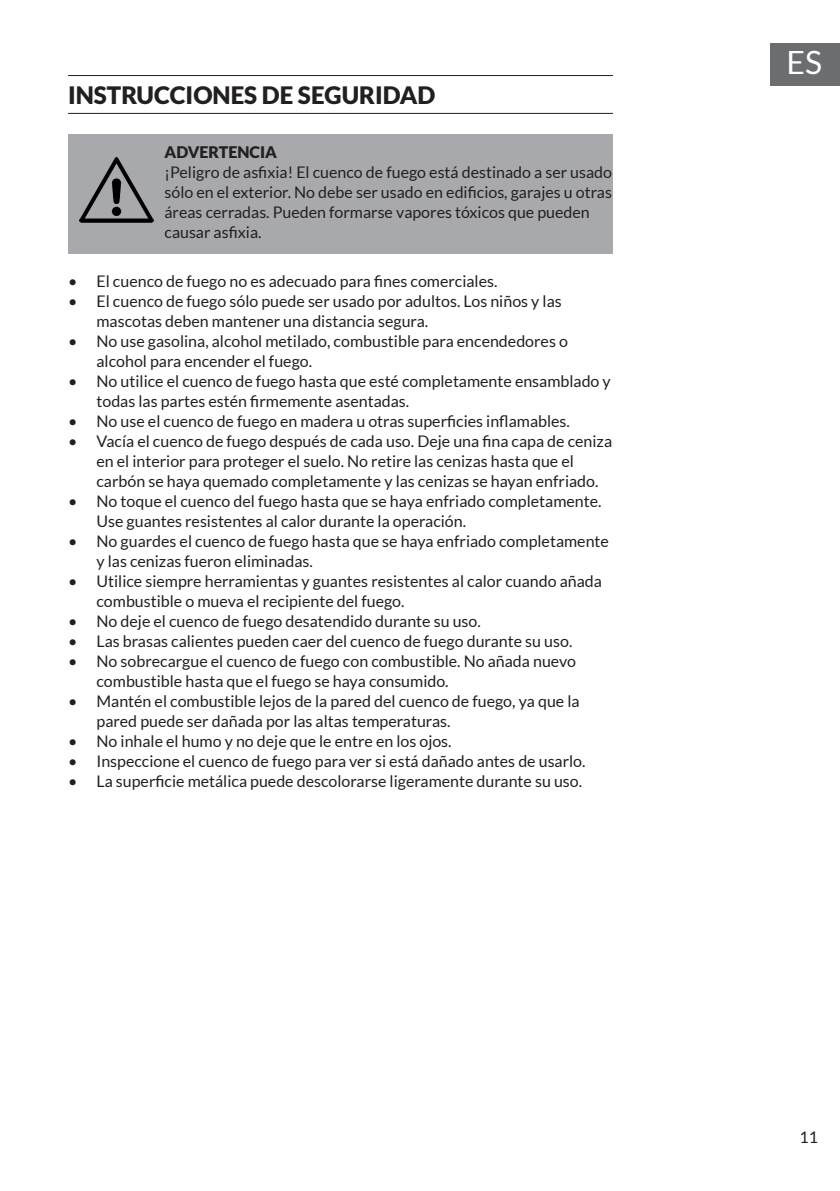
<style>
.page{position:relative;width:840px;height:1191px;background:#fff}
.page>*{position:absolute;margin:0;border:0;box-sizing:border-box;transform-origin:0 0}
.t1{font:32px "Lato";color:#fff}
.t2{font:900 24px "Lato";color:#231f20}
.t3{font:16px/20px "Lato";color:#231f20}
.t4{font:900 16px "Lato";color:#231f20}
</style>
<div class="page">
<div style="left:770px;top:43px;width:69px;height:42px;background:#6c6d70"></div>
<hr style="left:68px;top:75px;width:544px;height:1px;background:#231f20">
<hr style="left:68px;top:113px;width:544px;height:1px;background:#231f20">
<div style="left:68px;top:134px;width:544px;height:119px;background:#a8a9ad"></div>
<img style="left:79px;top:158px;width:74px;height:64px">
<h2 class="t2" style="left:68px;top:82px;width:368px">INSTRUCCIONES DE SEGURIDAD</h2>
<p class="t4" style="left:164px;top:143px;width:114px">ADVERTENCIA</p>
<p class="t3" style="left:164px;top:162px;width:449px">¡Peligro de asfixia! El cuenco de fuego está destinado a ser usado sólo en el exterior. No debe ser usado en edificios, garajes u otras áreas cerradas. Pueden formarse vapores tóxicos que pueden causar asfixia.</p>
<p class="t3" style="left:68px;top:271px;width:430px">• El cuenco de fuego no es adecuado para fines comerciales.</p>
<p class="t3" style="left:96px;top:291px;width:466px;text-indent:-28px">• El cuenco de fuego sólo puede ser usado por adultos. Los niños y las mascotas deben mantener una distancia segura.</p>
<p class="t3" style="left:96px;top:331px;width:472px;text-indent:-28px">• No use gasolina, alcohol metilado, combustible para encendedores o alcohol para encender el fuego.</p>
<p class="t3" style="left:96px;top:371px;width:515px;text-indent:-28px">• No utilice el cuenco de fuego hasta que esté completamente ensamblado y todas las partes estén firmemente asentadas.</p>
<p class="t3" style="left:68px;top:411px;width:503px">• No use el cuenco de fuego en madera u otras superficies inflamables.</p>
<p class="t3" style="left:96px;top:431px;width:517px;text-indent:-28px">• Vacía el cuenco de fuego después de cada uso. Deje una fina capa de ceniza en el interior para proteger el suelo. No retire las cenizas hasta que el carbón se haya quemado completamente y las cenizas se hayan enfriado.</p>
<p class="t3" style="left:96px;top:491px;width:506px;text-indent:-28px">• No toque el cuenco del fuego hasta que se haya enfriado completamente.<br>Use guantes resistentes al calor durante la operación.</p>
<p class="t3" style="left:96px;top:531px;width:513px;text-indent:-28px">• No guardes el cuenco de fuego hasta que se haya enfriado completamente y las cenizas fueron eliminadas.</p>
<p class="t3" style="left:96px;top:571px;width:506px;text-indent:-28px">• Utilice siempre herramientas y guantes resistentes al calor cuando añada combustible o mueva el recipiente del fuego.</p>
<p class="t3" style="left:68px;top:611px;width:414px">• No deje el cuenco de fuego desatendido durante su uso.</p>
<p class="t3" style="left:68px;top:631px;width:505px">• Las brasas calientes pueden caer del cuenco de fuego durante su uso.</p>
<p class="t3" style="left:96px;top:651px;width:480px;text-indent:-28px">• No sobrecargue el cuenco de fuego con combustible. No añada nuevo combustible hasta que el fuego se haya consumido.</p>
<p class="t3" style="left:96px;top:691px;width:484px;text-indent:-28px">• Mantén el combustible lejos de la pared del cuenco de fuego, ya que la pared puede ser dañada por las altas temperaturas.</p>
<p class="t3" style="left:68px;top:731px;width:385px">• No inhale el humo y no deje que le entre en los ojos.</p>
<p class="t3" style="left:68px;top:751px;width:518px">• Inspeccione el cuenco de fuego para ver si está dañado antes de usarlo.</p>
<p class="t3" style="left:68px;top:771px;width:515px">• La superficie metálica puede descolorarse ligeramente durante su uso.</p>
<h1 class="t1" style="left:786px;top:45px;width:37px">ES</h1>
<p class="t3" style="left:799px;top:1127px;width:20px">11</p>
</div>
